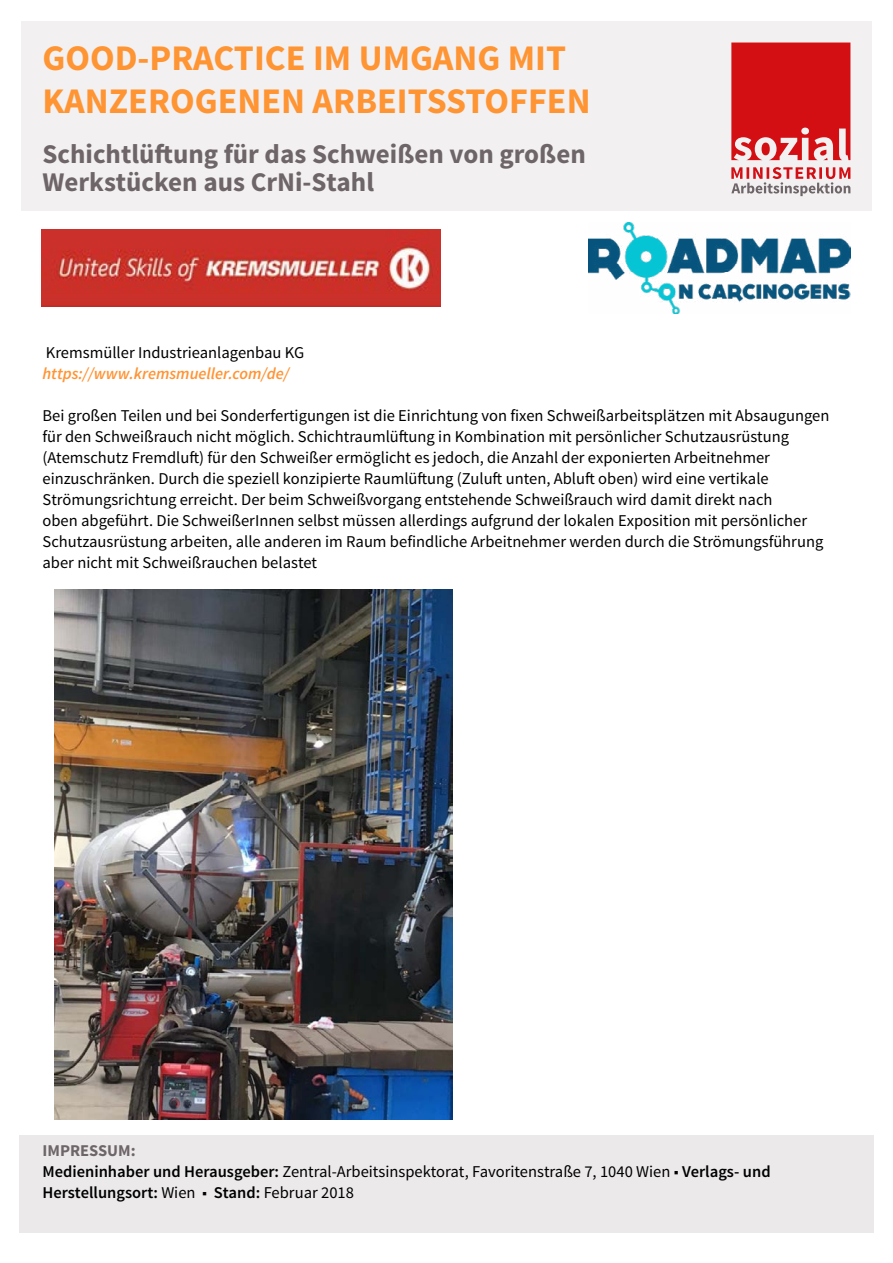
<style>
.page{position:relative;width:893px;height:1263px;background:#fff}
.page>*{position:absolute;margin:0;border:0;box-sizing:border-box;transform-origin:0 0}
.t1{font:700 36px/43.2px "Source Sans Pro";color:#ff9433}
.t2{font:700 27px/28.5px "Source Sans Pro";color:#6e6569}
.Fließtext{font:16.5px/21px "Source Sans Pro";color:#000}
.Fließtext-2{font:italic 600 16.5px "Source Sans Pro";color:#ff9433}
.Impressum_Überschrift{font:700 16.5px "Source Sans Pro";color:#6e6569}
.s1{font-weight:600}
</style>
<div class="page">
<div style="left:21px;top:21px;width:851px;height:190px;background:#f2f0f1"></div>
<svg style="left:731px;top:43px;width:119px;height:153px"></svg>
<img style="left:42px;top:230px;width:399px;height:76px">
<img style="left:588px;top:223px;width:262px;height:90px">
<img style="left:54px;top:590px;width:398px;height:530px">
<div style="left:19px;top:1135px;width:855px;height:97px;background:#ebe9ea"></div>
<h1 class="t1" style="left:43px;top:37px;width:550px">GOOD-PRACTICE IM UMGANG MIT<br>KANZEROGENEN ARBEITSSTOFFEN</h1>
<h2 class="t2" style="left:43px;top:140px;width:545px">Schichtlüftung für das Schweißen von großen<br>Werkstücken aus CrNi-Stahl</h2>
<p class="Fließtext" style="left:46px;top:342px;width:260px">Kremsmüller Industrieanlagenbau KG</p>
<p class="Fließtext-2" style="left:43px;top:363px;width:248px">https://www.kremsmueller.com/de/</p>
<p class="Fließtext" style="left:43px;top:405px;width:788px">Bei großen Teilen und bei Sonderfertigungen ist die Einrichtung von fixen Schweißarbeitsplätzen mit Absaugungen für den Schweißrauch nicht möglich. Schichtraumlüftung in Kombination mit persönlicher Schutzausrüstung (Atemschutz Fremdluft) für den Schweißer ermöglicht es jedoch, die Anzahl der exponierten Arbeitnehmer einzuschränken. Durch die speziell konzipierte Raumlüftung (Zuluft unten, Abluft oben) wird eine vertikale Strömungsrichtung erreicht. Der beim Schweißvorgang entstehende Schweißrauch wird damit direkt nach<br>oben abgeführt. Die SchweißerInnen selbst müssen allerdings aufgrund der lokalen Exposition mit persönlicher Schutzausrüstung arbeiten, alle anderen im Raum befindliche Arbeitnehmer werden durch die Strömungsführung aber nicht mit Schweißrauchen belastet</p>
<p class="Impressum_Überschrift" style="left:43px;top:1139px;width:95px">IMPRESSUM:</p>
<p class="Fließtext" style="left:43px;top:1161px;width:730px"><span class="s1">Medieninhaber und Herausgeber:</span> Zentral-Arbeitsinspektorat, Favoritenstraße 7, 1040 Wien ■ <span class="s1">Verlags- und<br>Herstellungsort:</span> Wien ■ <span class="s1">Stand:</span> Februar 2018</p>
</div>
